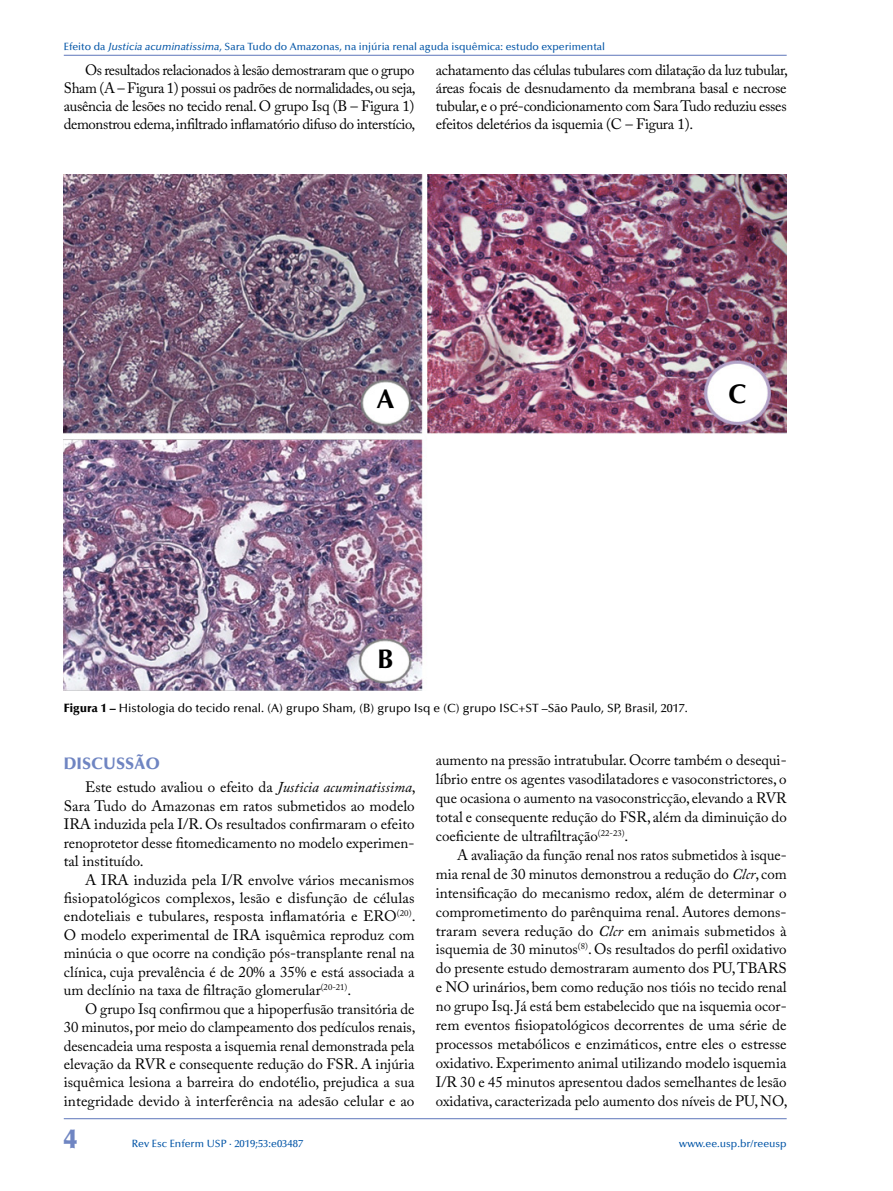
<style>
.page{position:relative;width:893px;height:1191px;background:#fff}
.page>*{position:absolute;margin:0;border:0;box-sizing:border-box;transform-origin:0 0}
.t1{font:700 27px "Optima";color:#000}
.t2{font:900 27px "Optima LT";color:#6f85c2}
.t3{font:900 16.5px "Optima LT";color:#6f85c2}
.t4{font:15px/18.9px "Adobe Caslon Pro";color:#000;text-align:justify}
.t5{font:500 12px "Optima LT";color:#000}
.t6{font:500 10.5px "Optima LT";color:#0054a6}
.s1{font-style:italic}
.s2{font-weight:900}
</style>
<div class="page">
<hr style="left:64px;top:1118px;width:723px;height:1px;background:#6f85c2">
<hr style="left:64px;top:55px;width:723px;height:1px;background:#6f85c2">
<img style="left:64px;top:174px;width:723px;height:516px">
<p class="t6" style="left:64px;top:40px;width:543px">Efeito da <span class="s1">Justicia acuminatissima</span>, Sara Tudo do Amazonas, na injúria renal aguda isquêmica: estudo experimental</p>
<p class="t4" style="left:64px;top:61px;width:353px;line-height:18.1px;text-indent:21px">Os resultados relacionados à lesão demostraram que o grupo Sham (A – Figura 1) possui os padrões de normalidades, ou seja, ausência de lesões no tecido renal. O grupo Isq (B – Figura 1) demonstrou edema, infiltrado inflamatório difuso do interstício,</p>
<p class="t4" style="left:436px;top:61px;width:354px;line-height:18.1px">achatamento das células tubulares com dilatação da luz tubular, áreas focais de desnudamento da membrana basal e necrose tubular, e o pré-condicionamento com Sara Tudo reduziu esses efeitos deletérios da isquemia (C – Figura 1).</p>
<h1 class="t1" style="left:377px;top:383px;width:20px">A</h1>
<h1 class="t1" style="left:728px;top:377px;width:20px">C</h1>
<h1 class="t1" style="left:377px;top:643px;width:18px">B</h1>
<p class="t5" style="left:64px;top:701px;width:626px"><span class="s2">Figura 1 –</span> Histologia do tecido renal. (A) grupo Sham, (B) grupo Isq e (C) grupo ISC+ST –São Paulo, SP, Brasil, 2017.</p>
<p class="t3" style="left:64px;top:754px;width:98px">DISCUSSÃO</p>
<p class="t4" style="left:64px;top:778px;width:353px;line-height:18.5px;text-indent:21px">Este estudo avaliou o efeito da <span class="s1">Justicia acuminatissima</span>, Sara Tudo do Amazonas em ratos submetidos ao modelo IRA induzida pela I/R. Os resultados confirmaram o efeito renoprotetor desse fitomedicamento no modelo experimen&shy;tal instituído.</p>
<p class="t4" style="left:64px;top:870px;width:353px;line-height:18.5px;text-indent:21px">A IRA induzida pela I/R envolve vários mecanismos fisiopatológicos complexos, lesão e disfunção de células endoteliais e tubulares, resposta inflamatória e ERO<sup>(20)</sup>.<br>O modelo experimental de IRA isquêmica reproduz com minúcia o que ocorre na condição pós-transplante renal na clínica, cuja prevalência é de 20% a 35% e está associada a um declínio na taxa de filtração glomerular<sup>(20-21)</sup>.</p>
<p class="t4" style="left:64px;top:999px;width:353px;line-height:18.5px;text-indent:21px">O grupo Isq confirmou que a hipoperfusão transitória de 30 minutos, por meio do clampeamento dos pedículos renais, desencadeia uma resposta a isquemia renal demonstrada pela elevação da RVR e consequente redução do FSR. A injúria isquêmica lesiona a barreira do endotélio, prejudica a sua integridade devido à interferência na adesão celular e ao</p>
<p class="t4" style="left:436px;top:750px;width:352px">aumento na pressão intratubular. Ocorre também o desequi&shy;líbrio entre os agentes vasodilatadores e vasoconstrictores, o que ocasiona o aumento na vasoconstricção, elevando a RVR total e consequente redução do FSR, além da diminuição do coeficiente de ultrafiltração<sup>(22-23)</sup>.</p>
<p class="t4" style="left:436px;top:845px;width:353px;text-indent:21px">A avaliação da função renal nos ratos submetidos à isque&shy;mia renal de 30 minutos demonstrou a redução do <span class="s1">Clcr</span>, com intensificação do mecanismo redox, além de determinar o comprometimento do parênquima renal. Autores demons&shy;traram severa redução do <span class="s1">Clcr</span> em animais submetidos à isquemia de 30 minutos<sup>(8)</sup>. Os resultados do perfil oxidativo do presente estudo demostraram aumento dos PU, TBARS e NO urinários, bem como redução nos tióis no tecido renal no grupo Isq. Já está bem estabelecido que na isquemia ocor&shy;rem eventos fisiopatológicos decorrentes de uma série de processos metabólicos e enzimáticos, entre eles o estresse oxidativo. Experimento animal utilizando modelo isquemia I/R 30 e 45 minutos apresentou dados semelhantes de lesão oxidativa, caracterizada pelo aumento dos níveis de PU, NO,</p>
<h1 class="t2" style="left:64px;top:1123px;width:15px">4</h1>
<p class="t6" style="left:679px;top:1137px;width:109px">www.ee.usp.br/reeusp</p>
<p class="t6" style="left:132px;top:1137px;width:173px">Rev Esc Enferm USP · 2019;53:e03487</p>
</div>
